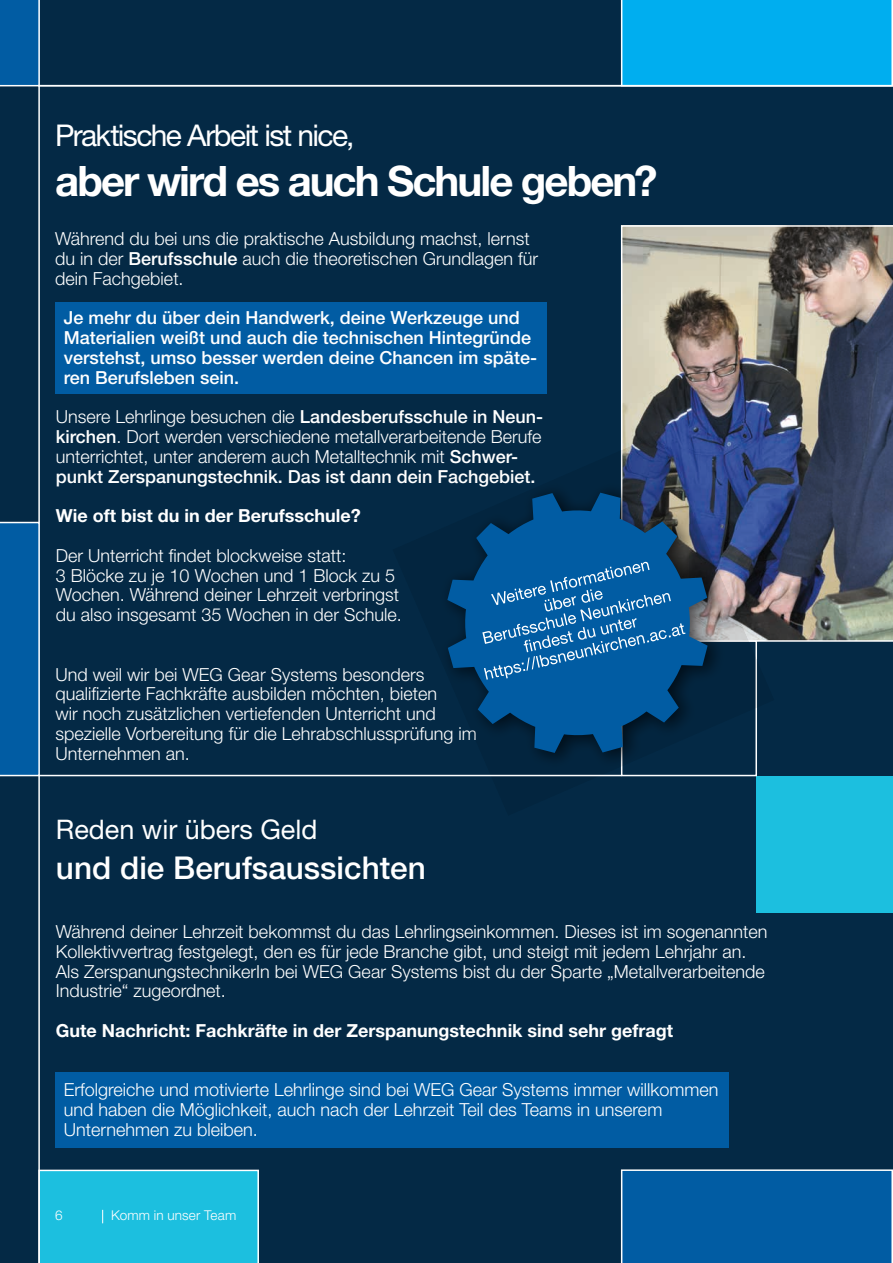
<style>
.page{position:relative;width:893px;height:1263px;background:#042945}
.page>*{position:absolute;margin:0;border:0;box-sizing:border-box;transform-origin:0 0}
.t1{font:700 42px "Helvetica Neue LT Pro";letter-spacing:-.045em;color:#fff}
.t2{font:500 31.5px "Helvetica Neue LT Pro";color:#fff}
.t3{font:30px "Helvetica Neue LT Pro";letter-spacing:-.055em;color:#fff}
.t4{font:27px "Helvetica Neue LT Pro";color:#fff}
.t5{font:300 18px/19.8px "Helvetica Neue LT Pro";color:#fff}
.t6{font:500 18px/19.8px "Helvetica Neue LT Pro";color:#fff}
.t7{font:700 18px "Helvetica Neue LT Pro";color:#fff}
.t8{font:300 13.5px "Helvetica Neue LT Pro";letter-spacing:.01em;color:#fff}
.s1{font-weight:500}
</style>
<div class="page">
<div style="left:40px;top:1170px;width:219px;height:93px;background:#1cbfdf"></div>
<div style="left:55px;top:302px;width:492px;height:91px;background:#015ca3"></div>
<div style="left:55px;top:1072px;width:674px;height:75px;background:#015ca3"></div>
<div style="left:757px;top:776px;width:136px;height:136px;background:#1cbfdf"></div>
<img style="left:621px;top:225px;width:272px;height:417px">
<svg style="left:392px;top:433px;width:383px;height:383px"></svg>
<svg style="left:447px;top:493px;width:261px;height:260px"></svg>
<svg style="left:482px;top:561px;width:203px;height:119px;background:#1b6cab"></svg>
<hr style="left:38px;top:0;width:2px;height:1263px;background:#fff">
<svg style="left:0;top:0;width:40px;height:86px;background:#0d63a7"></svg>
<div style="left:621px;top:1169px;width:272px;height:94px;background:#015ca3"></div>
<div style="left:0;top:522px;width:40px;height:254px;background:#015ca3"></div>
<hr style="left:39px;top:775px;width:582px;height:1px;background:#fff">
<hr style="left:38px;top:85px;width:855px;height:1px;background:#fff">
<div style="left:621px;top:0;width:272px;height:85px;background:#00aeef"></div>
<h3 class="t3" style="left:55px;top:117px;width:301px">Praktische Arbeit ist nice,</h3>
<h1 class="t1" style="left:55px;top:155px;width:604px">aber wird es auch Schule geben?</h1>
<p class="t5" style="left:55px;top:228px;width:484px">Während du bei uns die praktische Ausbildung machst, lernst du in der <span class="s1">Berufsschule</span> auch die theoretischen Grundlagen für dein Fachgebiet.</p>
<p class="t6" style="left:64px;top:308px;width:475px">Je mehr du über dein Handwerk, deine Werkzeuge und Materialien weißt und auch die technischen Hintegründe verstehst, umso besser werden deine Chancen im späte&shy;ren Berufsleben sein.</p>
<p class="t5" style="left:56px;top:406px;width:489px">Unsere Lehrlinge besuchen die <span class="s1">Landesberufsschule in Neun&shy;kirchen</span>. Dort werden verschiedene metallverarbeitende Berufe unterrichtet, unter anderem auch Metalltechnik mit <span class="s1">Schwer&shy;punkt Zerspanungstechnik. Das ist dann dein Fachgebiet.</span></p>
<p class="t7" style="left:56px;top:504px;width:306px">Wie oft bist du in der Berufsschule?</p>
<p class="t5" style="left:56px;top:545px;width:347px">Der Unterricht findet blockweise statt:<br>3 Blöcke zu je 10 Wochen und 1 Block zu 5<br>Wochen. Während deiner Lehrzeit verbringst du also insgesamt 35 Wochen in der Schule.</p>
<p class="t5" style="left:56px;top:664px;width:423px">Und weil wir bei WEG Gear Systems besonders qualifizierte Fachkräfte ausbilden möchten, bieten<br>wir noch zusätzlichen vertiefenden Unterricht und spezielle Vorbereitung für die Lehrabschlussprüfung im Unternehmen an.</p>
<h3 class="t4" style="left:56px;top:813px;width:263px">Reden wir übers Geld</h3>
<h2 class="t2" style="left:56px;top:848px;width:371px">und die Berufsaussichten</h2>
<p class="t5" style="left:56px;top:921px;width:713px">Während deiner Lehrzeit bekommst du das Lehrlingseinkommen. Dieses ist im sogenannten Kollektivvertrag festgelegt, den es für jede Branche gibt, und steigt mit jedem Lehrjahr an.<br>Als ZerspanungstechnikerIn bei WEG Gear Systems bist du der Sparte „Metallverarbeitende Industrie“ zugeordnet.</p>
<p class="t7" style="left:56px;top:1019px;width:619px">Gute Nachricht: Fachkräfte in der Zerspanungstechnik sind sehr gefragt</p>
<p class="t5" style="left:64px;top:1080px;width:656px">Erfolgreiche und motivierte Lehrlinge sind bei WEG Gear Systems immer willkommen und haben die Möglichkeit, auch nach der Lehrzeit Teil des Teams in unserem<br>Unternehmen zu bleiben.</p>
<p class="t8" style="left:55px;top:1207px;width:9px">6</p>
<p class="t8" style="left:111px;top:1207px;width:126px">Komm in unser Team</p>
</div>
